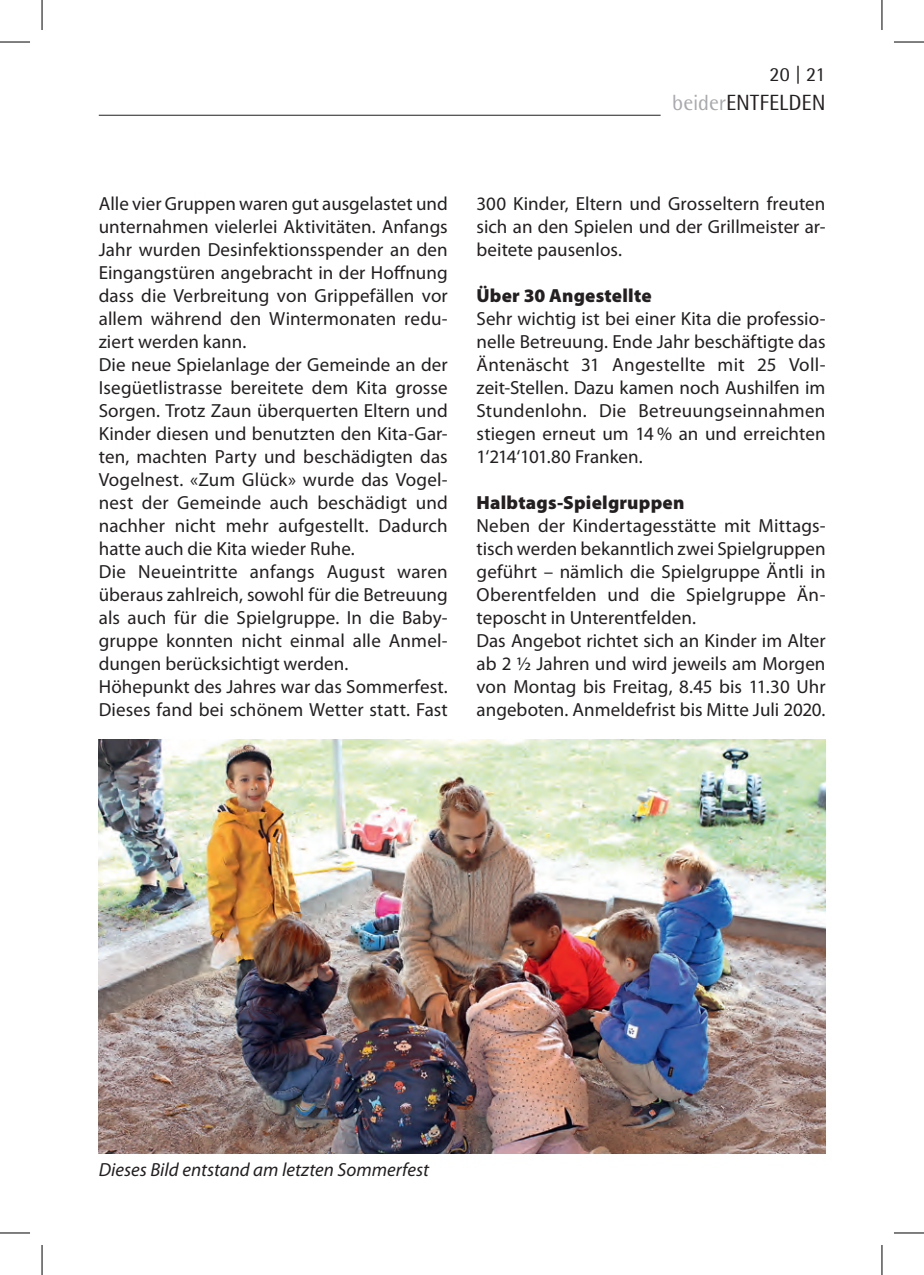
<style>
.page{position:relative;width:924px;height:1275px;background:#fff}
.page>*{position:absolute;margin:0;border:0;box-sizing:border-box;transform-origin:0 0}
.t1{font:22px "Rotis Semi Sans Std";letter-spacing:-.005em;color:#231f20}
.t2{font:20px "Rotis Semi Sans Std";color:#231f20}
.t3{font:19px/23px "Myriad Pro";letter-spacing:.005em;color:#231f20}
.t4{font:900 19px "Myriad Pro";letter-spacing:.01em;color:#231f20}
.t5{font:italic 19px "Myriad Pro";color:#231f20}
.s1{color:#a8a9ad}
</style>
<div class="page">
<hr style="left:99px;top:115px;width:561px;height:1px;background:#231f20">
<img style="left:99px;top:739px;width:725px;height:414px">
<hr style="left:0;top:42px;width:30px;height:1px;background:#000">
<hr style="left:893px;top:42px;width:30px;height:1px;background:#000">
<hr style="left:0;top:1232px;width:30px;height:1px;background:#000">
<hr style="left:893px;top:1232px;width:30px;height:1px;background:#000">
<hr style="left:42px;top:0;width:1px;height:30px;background:#000">
<hr style="left:42px;top:1245px;width:1px;height:30px;background:#000">
<hr style="left:881px;top:0;width:1px;height:30px;background:#000">
<hr style="left:881px;top:1245px;width:1px;height:30px;background:#000">
<p class="t2" style="left:769px;top:62px;width:57px">20 | 21</p>
<p class="t1" style="left:672px;top:90px;width:155px"><span class="s1">beider</span>ENTFELDEN</p>
<p class="t3" style="left:99px;top:192px;width:350px">Alle vier Gruppen waren gut ausgelastet und unternahmen vielerlei Aktivitäten. Anfangs Jahr wurden Desinfektionsspender an den Eingangstüren angebracht in der Hoffnung dass die Verbreitung von Grippefällen vor allem während den Wintermonaten redu&shy;ziert werden kann.<br>Die neue Spielanlage der Gemeinde an der Isegüetlistrasse bereitete dem Kita grosse Sorgen. Trotz Zaun überquerten Eltern und Kinder diesen und benutzten den Kita-Gar&shy;ten, machten Party und beschädigten das Vogelnest. «Zum Glück» wurde das Vogel&shy;nest der Gemeinde auch beschädigt und nachher nicht mehr aufgestellt. Dadurch hatte auch die Kita wieder Ruhe.<br>Die Neueintritte anfangs August waren überaus zahlreich, sowohl für die Betreuung als auch für die Spielgruppe. In die Baby&shy;gruppe konnten nicht einmal alle Anmel&shy;dungen berücksichtigt werden.<br>Höhepunkt des Jahres war das Sommerfest.<br>Dieses fand bei schönem Wetter statt. Fast</p>
<p class="t3" style="left:476px;top:192px;width:350px;text-align:justify">300 Kinder, Eltern und Grosseltern freuten sich an den Spielen und der Grillmeister ar&shy;beitete pausenlos.</p>
<p class="t4" style="left:476px;top:283px;width:177px">Über 30 Angestellte</p>
<p class="t3" style="left:476px;top:307px;width:350px;text-align:justify">Sehr wichtig ist bei einer Kita die professio&shy;nelle Betreuung. Ende Jahr beschäftigte das Äntenäscht 31 Angestellte mit 25 Voll&shy;zeit-Stellen. Dazu kamen noch Aushilfen im Stundenlohn. Die Betreuungseinnahmen stiegen erneut um 14 % an und erreichten 1‘214‘101.80 Franken.</p>
<p class="t4" style="left:476px;top:490px;width:209px">Halbtags-Spielgruppen</p>
<p class="t3" style="left:476px;top:514px;width:350px">Neben der Kindertagesstätte mit Mittags&shy;tisch werden bekanntlich zwei Spielgruppen geführt – nämlich die Spielgruppe Äntli in Oberentfelden und die Spielgruppe Än&shy;teposcht in Unterentfelden.<br>Das Angebot richtet sich an Kinder im Alter ab 2 ½ Jahren und wird jeweils am Morgen von Montag bis Freitag, 8.45 bis 11.30 Uhr angeboten. Anmeldefrist bis Mitte Juli 2020.</p>
<p class="t5" style="left:99px;top:1158px;width:332px">Dieses Bild entstand am letzten Sommerfest</p>
</div>
